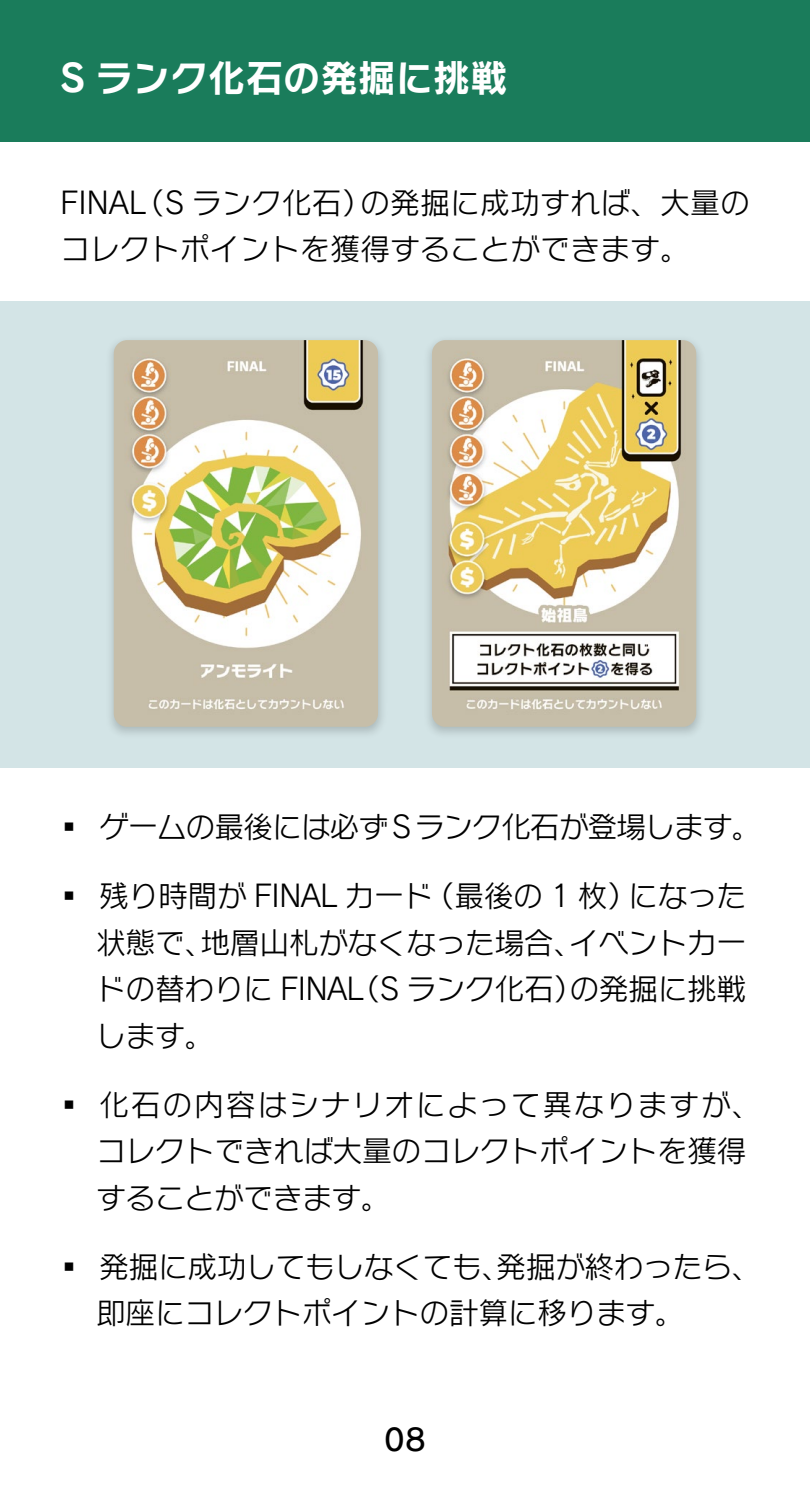
<style>
.page{position:relative;width:810px;height:1504px;background:#fff}
.page>*{position:absolute;margin:0;border:0;box-sizing:border-box;transform-origin:0 0}
.t1{font:37.5px "Rodin NTLG Pro B";color:#fff}
.t2{font:30px/46.5px "Rodin NTLG Pro M";letter-spacing:-.02em;color:#000}
.t3{font:30px/46.5px "Rodin NTLG Pro M";color:#000}
.t4{font:30px "Rodin NTLG Pro M";letter-spacing:-.04em;color:#000}
.t5{font:30px "Rodin NTLG Pro DB";color:#000}
</style>
<div class="page">
<div style="left:0;top:0;width:810px;height:142px;background:#1a7c5b"></div>
<div style="left:0;top:302px;width:810px;height:466px;background:#d3e4e6"></div>
<img style="left:110px;top:347px;width:272px;height:387px">
<img style="left:114px;top:340px;width:264px;height:386px">
<img style="left:428px;top:347px;width:272px;height:387px">
<img style="left:432px;top:340px;width:264px;height:386px">
<p class="t1" style="left:60px;top:52px;width:450px">S ランク化石の発掘に挑戦</p>
<p class="t3" style="left:60px;top:178px;width:691px">FINAL（S ランク化石）の発掘に成功すれば、大量のコレクトポイントを獲得することができます。</p>
<p class="t4" style="left:54px;top:807px;width:709px">▪ ゲームの最後には必ずSランク化石が登場します。</p>
<p class="t2" style="left:96px;top:871px;width:652px;text-align:justify;text-indent:-42px">▪ 残り時間が FINAL カード（最後の 1 枚）になった状態で、地層山札がなくなった場合、イベントカードの替わりに FINAL（S ランク化石）の発掘に挑戦します。</p>
<p class="t2" style="left:96px;top:1080px;width:667px;text-indent:-42px">▪ 化石の内容はシナリオによって異なりますが、コレクトできれば大量のコレクトポイントを獲得することができます。</p>
<p class="t2" style="left:96px;top:1242px;width:667px;text-indent:-42px">▪ 発掘に成功してもしなくても、発掘が終わったら、即座にコレクトポイントの計算に移ります。</p>
<p class="t5" style="left:384px;top:1420px;width:43px">08</p>
</div>
